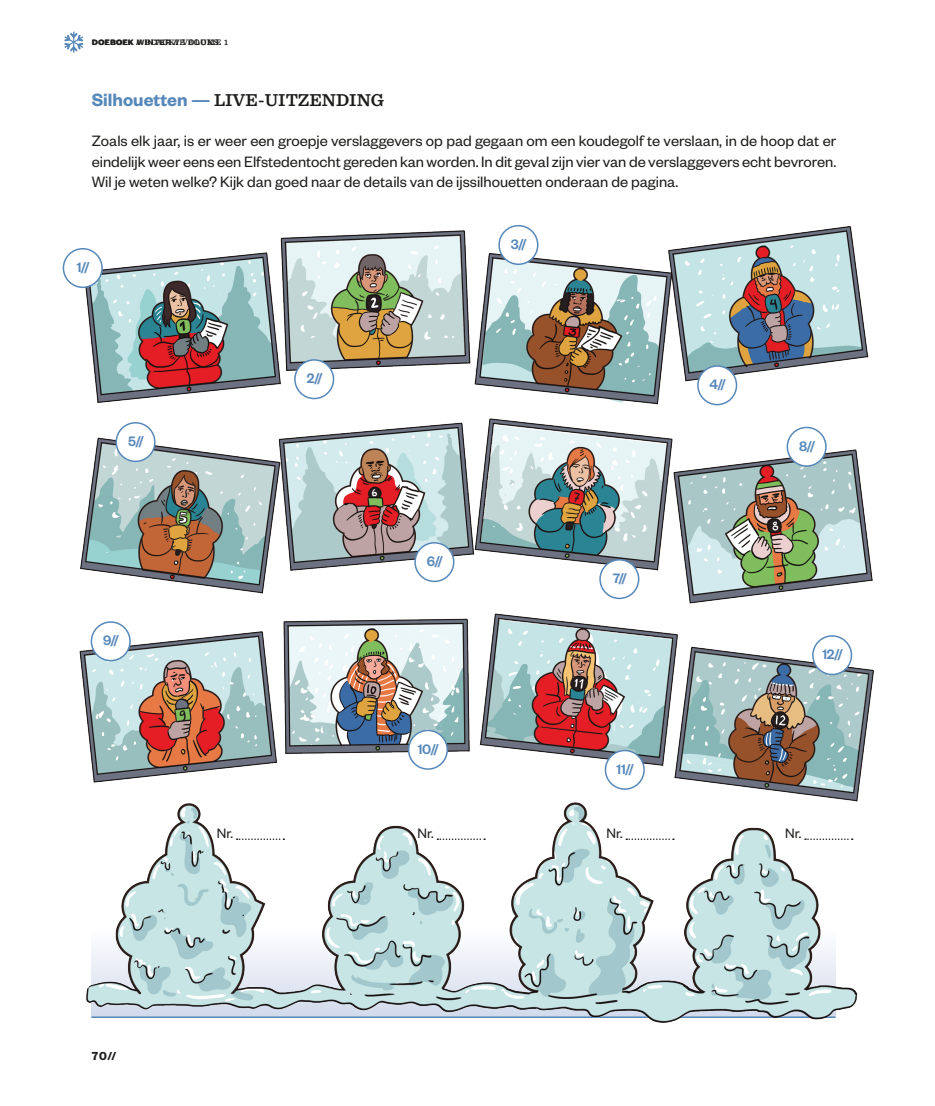
<style>
.page{position:relative;width:935px;height:1106px;background:#fff}
.page>*{position:absolute;margin:0;border:0;box-sizing:border-box;transform-origin:0 0}
.t1{font:600 18px "Sentinel Pro";color:#1d1d1b}
.t2{font:16.5px/20.2px "Founders Grotesk";color:#1d1d1b;text-align:justify}
.t3{font:500 15px "Founders Grotesk";color:#5788ba}
.t4{font:15px "Founders Grotesk";color:#1d1d1b}
.t5{font:600 12.75px "Founders Grotesk";color:#1d1d1b}
.t6{font:600 8.55px "Founders Grotesk";letter-spacing:.07em;color:#1d1d1b}
.t7{font:600 8.25px "Sentinel Pro";letter-spacing:.07em;color:#1d1d1b}
.s1{font-family:"Sentinel Pro";font-size:8.25px}
.s2{font-family:"Founders Grotesk";font-size:8.55px}
.s3{font-family:"Founders Grotesk";font-size:19.5px;color:#5788ba}
</style>
<div class="page">
<svg style="left:64px;top:32px;width:19px;height:21px"></svg>
<img style="left:62px;top:224px;width:812px;height:799px">
<div style="left:63px;top:249px;width:39px;height:38px;background:#fff;border-radius:50%"></div>
<div style="left:63px;top:248px;width:40px;height:40px;border:2px solid #5788ba;border-radius:50%"></div>
<div style="left:600px;top:560px;width:38px;height:38px;background:#fff;border-radius:50%"></div>
<div style="left:599px;top:559px;width:40px;height:40px;border:2px solid #5788ba;border-radius:50%"></div>
<div style="left:787px;top:427px;width:39px;height:39px;background:#fff;border-radius:50%"></div>
<div style="left:786px;top:427px;width:40px;height:40px;border:2px solid #5788ba;border-radius:50%"></div>
<div style="left:91px;top:622px;width:39px;height:38px;background:#fff;border-radius:50%"></div>
<div style="left:91px;top:621px;width:40px;height:40px;border:2px solid #5788ba;border-radius:50%"></div>
<div style="left:408px;top:730px;width:39px;height:39px;background:#fff;border-radius:50%"></div>
<div style="left:408px;top:730px;width:40px;height:40px;border:2px solid #5788ba;border-radius:50%"></div>
<div style="left:295px;top:360px;width:38px;height:38px;background:#fff;border-radius:50%"></div>
<div style="left:294px;top:359px;width:40px;height:40px;border:2px solid #5788ba;border-radius:50%"></div>
<div style="left:499px;top:226px;width:38px;height:38px;background:#fff;border-radius:50%"></div>
<div style="left:498px;top:225px;width:40px;height:40px;border:2px solid #5788ba;border-radius:50%"></div>
<div style="left:415px;top:543px;width:38px;height:38px;background:#fff;border-radius:50%"></div>
<div style="left:414px;top:542px;width:40px;height:40px;border:2px solid #5788ba;border-radius:50%"></div>
<div style="left:605px;top:750px;width:39px;height:39px;background:#fff;border-radius:50%"></div>
<div style="left:604px;top:750px;width:40px;height:40px;border:2px solid #5788ba;border-radius:50%"></div>
<div style="left:812px;top:636px;width:39px;height:38px;background:#fff;border-radius:50%"></div>
<div style="left:812px;top:635px;width:40px;height:40px;border:2px solid #5788ba;border-radius:50%"></div>
<div style="left:698px;top:366px;width:38px;height:39px;background:#fff;border-radius:50%"></div>
<div style="left:697px;top:365px;width:40px;height:40px;border:2px solid #5788ba;border-radius:50%"></div>
<div style="left:116px;top:423px;width:39px;height:38px;background:#fff;border-radius:50%"></div>
<div style="left:115px;top:422px;width:41px;height:40px;border:2px solid #5788ba;border-radius:50%"></div>
<svg style="left:237px;top:838px;width:47px;height:2px"></svg>
<svg style="left:437px;top:838px;width:48px;height:2px"></svg>
<svg style="left:626px;top:838px;width:48px;height:2px"></svg>
<svg style="left:805px;top:838px;width:47px;height:2px"></svg>
<p class="t6" style="left:92px;top:37px;width:137px">DOEBOEK WINTER // <span class="s1">VOLUME 1</span></p>
<p class="t7" style="left:136px;top:36px;width:84px"><span class="s2">//</span> BLACKIE BOOKS</p>
<p class="t1" style="left:92px;top:86px;width:294px"><span class="s3">Silhouetten —</span> LIVE-UITZENDING</p>
<p class="t2" style="left:92px;top:130px;width:746px">Zoals elk jaar, is er weer een groepje verslaggevers op pad gegaan om een koudegolf te verslaan, in de hoop dat er eindelijk weer eens een Elfstedentocht gereden kan worden. In dit geval zijn vier van de verslaggevers echt bevroren.<br>Wil je weten welke? Kijk dan goed naar de details van de ijssilhouetten onderaan de pagina.</p>
<p class="t3" style="left:77px;top:258px;width:14px">1//</p>
<p class="t3" style="left:128px;top:432px;width:17px">5//</p>
<p class="t3" style="left:103px;top:631px;width:17px">9//</p>
<p class="t3" style="left:307px;top:369px;width:17px">2//</p>
<p class="t3" style="left:511px;top:235px;width:17px">3//</p>
<p class="t3" style="left:426px;top:552px;width:18px">6//</p>
<p class="t3" style="left:418px;top:739px;width:23px">10//</p>
<p class="t3" style="left:612px;top:569px;width:16px">7//</p>
<p class="t3" style="left:616px;top:759px;width:19px">11//</p>
<p class="t3" style="left:709px;top:375px;width:18px">4//</p>
<p class="t3" style="left:799px;top:436px;width:18px">8//</p>
<p class="t3" style="left:822px;top:645px;width:22px">12//</p>
<p class="t4" style="left:217px;top:824px;width:18px">Nr.</p>
<p class="t4" style="left:417px;top:824px;width:18px">Nr.</p>
<p class="t4" style="left:606px;top:824px;width:18px">Nr.</p>
<p class="t4" style="left:785px;top:824px;width:18px">Nr.</p>
<p class="t5" style="left:92px;top:1048px;width:26px">70//</p>
</div>
